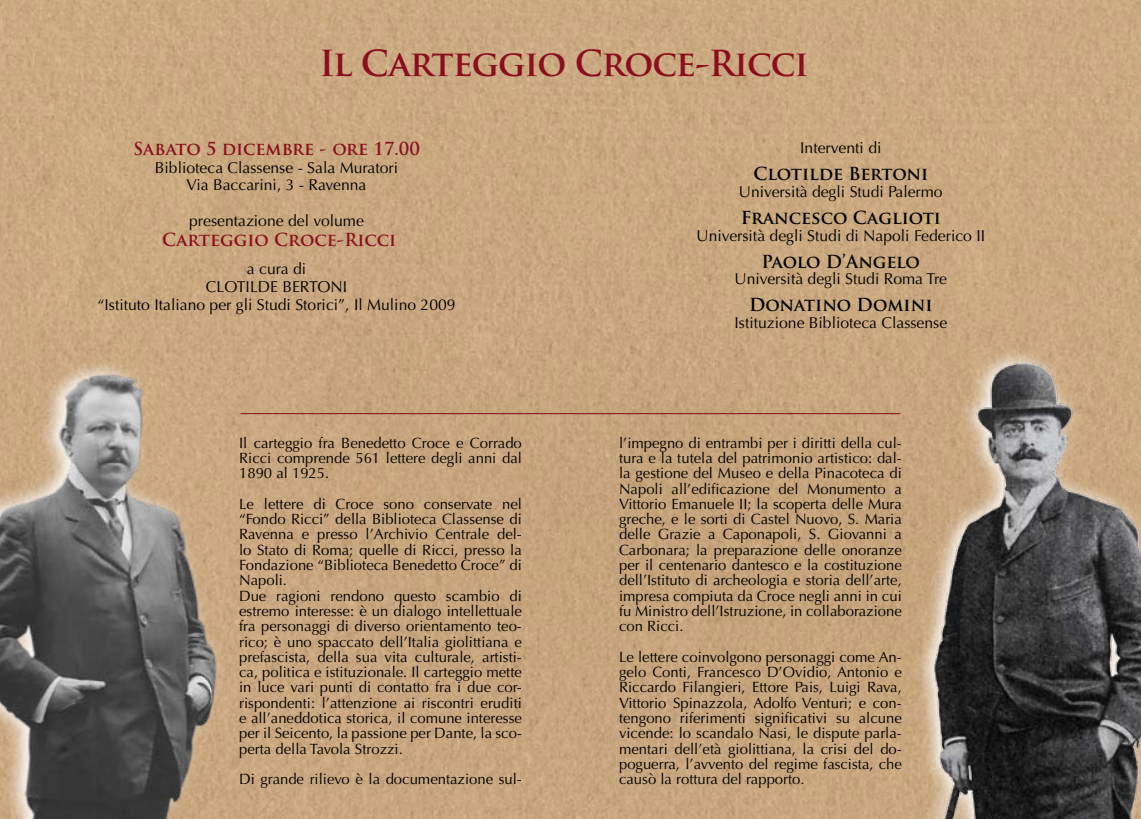
<style>
.page{position:relative;width:1141px;height:819px;background:#fff}
.page>*{position:absolute;margin:0;border:0;box-sizing:border-box;transform-origin:0 0}
.t1{font:700 35px "Trajan Pro";letter-spacing:-.03em;color:#8a0e1d}
.t2{font:700 17.5px "Trajan Pro";color:#000}
.t3{font:700 17.5px "Trajan Pro";color:#8a0e1d}
.t4{font:700 17.5px "Trajan Pro";letter-spacing:-.02em;color:#000}
.t5{font:15.75px/17.8px "Optima";color:#000;text-align:center}
.t6{font:14.88px/15.2px "Optima";color:#000;text-align:justify}
</style>
<div class="page">
<img style="left:0;top:0;width:1141px;height:819px">
<img style="left:900px;top:352px;width:241px;height:467px">
<svg style="left:0;top:356px;width:222px;height:463px;background:#caa983"></svg>
<img style="left:0;top:373px;width:220px;height:446px">
<hr style="left:241px;top:413px;width:659px;height:1px;background:#8a0e1d">
<h1 class="t1" style="left:319px;top:41px;width:491px">Il Carteggio Croce-Ricci</h1>
<p class="t3" style="left:133px;top:137px;width:288px">Sabato 5 dicembre - ore 17.00</p>
<p class="t5" style="left:155px;top:158px;width:245px">Biblioteca Classense - Sala Muratori<br>Via Baccarini, 3 - Ravenna</p>
<p class="t5" style="left:189px;top:212px;width:176px">presentazione del volume</p>
<p class="t3" style="left:162px;top:229px;width:236px">Carteggio Croce-Ricci</p>
<p class="t5" style="left:98px;top:260px;width:360px">a cura di<br>CLOTILDE BERTONI<br>“Istituto Italiano per gli Studi Storici”, Il Mulino 2009</p>
<p class="t6" style="left:239px;top:435px;width:284px">Il carteggio fra Benedetto Croce e Corrado Ricci comprende 561 lettere degli anni dal 1890 al 1925.</p>
<p class="t6" style="left:239px;top:496px;width:284px;text-align:left">Le lettere di Croce sono conservate nel “Fondo Ricci” della Biblioteca Classense di Ravenna e presso l’Archivio Centrale del&shy;lo Stato di Roma; quelle di Ricci, presso la Fondazione “Biblioteca Benedetto Croce” di Napoli.<br>Due ragioni rendono questo scambio di estremo interesse: è un dialogo intellettuale fra personaggi di diverso orientamento teo&shy;rico; è uno spaccato dell’Italia giolittiana e prefascista, della sua vita culturale, artisti&shy;ca, politica e istituzionale. Il carteggio mette in luce vari punti di contatto fra i due cor&shy;rispondenti: l’attenzione ai riscontri eruditi e all’aneddotica storica, il comune interesse per il Seicento, la passione per Dante, la sco&shy;perta della Tavola Strozzi.</p>
<p class="t6" style="left:239px;top:771px;width:284px">Di grande rilievo è la documentazione sul-</p>
<p class="t5" style="left:800px;top:139px;width:83px">Interventi di</p>
<p class="t2" style="left:753px;top:163px;width:176px">Clotilde Bertoni</p>
<p class="t5" style="left:739px;top:183px;width:205px">Università degli Studi Palermo</p>
<p class="t2" style="left:741px;top:206px;width:202px">Francesco Caglioti</p>
<p class="t5" style="left:697px;top:226px;width:290px">Università degli Studi di Napoli Federico II</p>
<p class="t4" style="left:762px;top:250px;width:160px">Paolo D’Angelo</p>
<p class="t5" style="left:735px;top:270px;width:214px">Università degli Studi Roma Tre</p>
<p class="t2" style="left:749px;top:294px;width:185px">Donatino Domini</p>
<p class="t5" style="left:734px;top:314px;width:214px">Istituzione Biblioteca Classense</p>
<p class="t6" style="left:619px;top:435px;width:284px">l’impegno di entrambi per i diritti della cul&shy;tura e la tutela del patrimonio artistico: dal&shy;la gestione del Museo e della Pinacoteca di Napoli all’edificazione del Monumento a Vittorio Emanuele II; la scoperta delle Mura greche, e le sorti di Castel Nuovo, S. Maria delle Grazie a Caponapoli, S. Giovanni a Carbonara; la preparazione delle onoranze per il centenario dantesco e la costituzione dell’Istituto di archeologia e storia dell’arte, impresa compiuta da Croce negli anni in cui fu Ministro dell’Istruzione, in collaborazione con Ricci.</p>
<p class="t6" style="left:619px;top:649px;width:284px">Le lettere coinvolgono personaggi come An&shy;gelo Conti, Francesco D’Ovidio, Antonio e Riccardo Filangieri, Ettore Pais, Luigi Rava, Vittorio Spinazzola, Adolfo Venturi; e con&shy;tengono riferimenti significativi su alcune vicende: lo scandalo Nasi, le dispute parla&shy;mentari dell’età giolittiana, la crisi del do&shy;poguerra, l’avvento del regime fascista, che causò la rottura del rapporto.</p>
</div>
